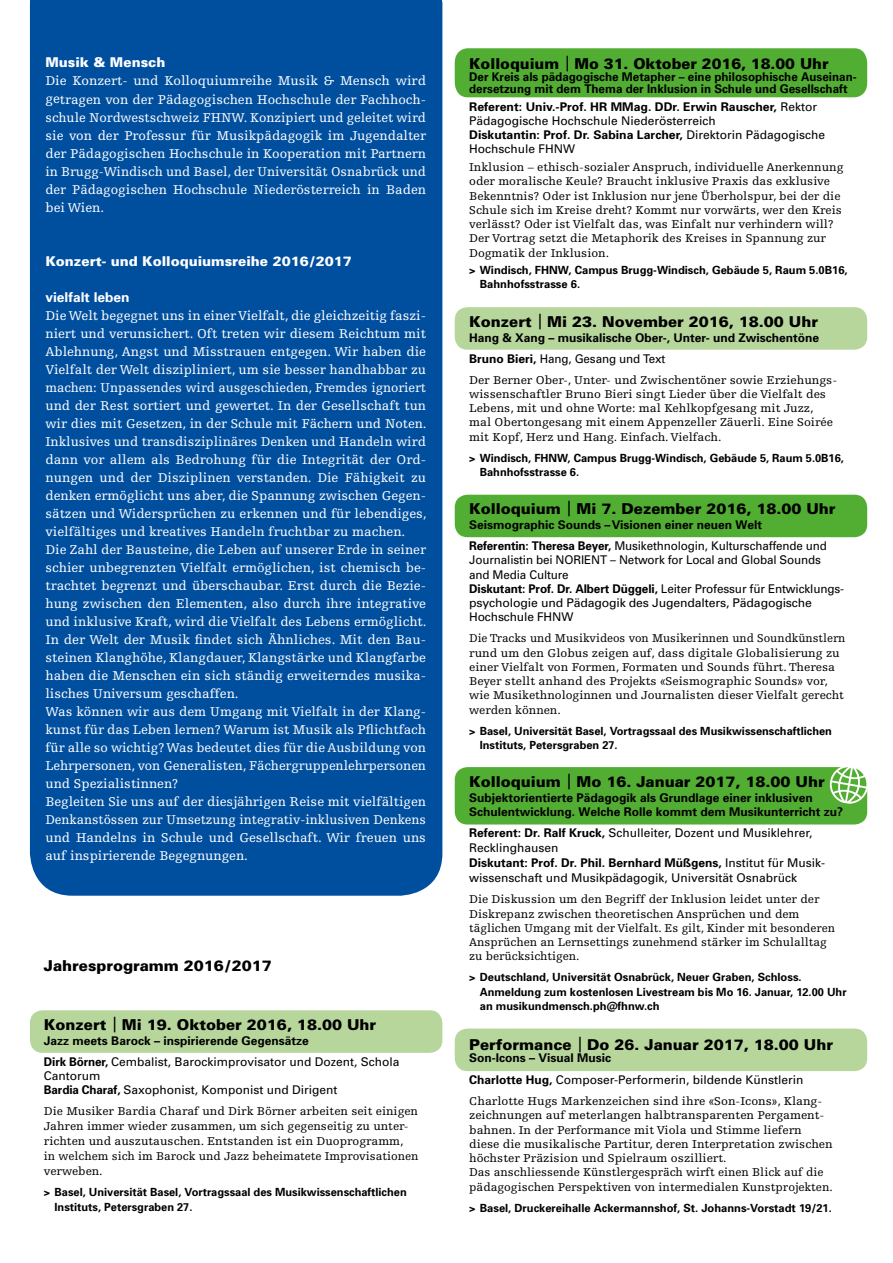
<style>
.page{position:relative;width:893px;height:1263px;background:#fff}
.page>*{position:absolute;margin:0;border:0;box-sizing:border-box;transform-origin:0 0}
.t1{font:900 15px "Univers";color:#000}
.t2{font:13.5px/18px "Egyptienne F";color:#fff;text-align:justify}
.t3{font:900 13.5px "Univers";color:#fff}
.t4{font:700 13.5px "Univers";color:#fff}
.t5{font:12px/14.2px "Egyptienne F";color:#000}
.t6{font:12px/14.2px "Univers";color:#000}
.t7{font:700 12px/21px "Univers";color:#000}
.t8{font:700 12px/11.4px "Univers LT Std";color:#000}
.t9{font:700 11.25px/14.2px "Univers";color:#000}
.s1{font-weight:400}
.s2{font-weight:700}
.s3{font-family:"Univers"}
.s4{font-family:"Univers LT Std"}
</style>
<div class="page">
<div style="left:30px;top:1010px;width:412px;height:43px;background:#b7d69b;border-radius:13px"></div>
<div style="left:455px;top:307px;width:412px;height:43px;background:#b7d69b;border-radius:13px"></div>
<div style="left:455px;top:495px;width:412px;height:42px;background:#52ae32;border-radius:13px"></div>
<div style="left:455px;top:1028px;width:412px;height:43px;background:#b7d69b;border-radius:13px"></div>
<div style="left:455px;top:767px;width:412px;height:57px;background:#52ae32;border-radius:13px"></div>
<svg style="left:828px;top:767px;width:40px;height:38px"></svg>
<div style="left:30px;top:0;width:412px;height:896px;background:#004f9f"></div>
<div style="left:455px;top:48px;width:412px;height:49px;background:#52ae32"></div>
<p class="t3" style="left:45px;top:54px;width:122px">Musik &amp; Mensch</p>
<p class="t2" style="left:45px;top:72px;width:382px">Die Konzert- und Kolloquiumreihe Musik &amp; Mensch wird getragen von der Pädagogischen Hochschule der Fachhoch&shy;schule Nordwestschweiz FHNW. Konzipiert und geleitet wird sie von der Professur für Musikpädagogik im Jugendalter der Pädagogischen Hochschule in Kooperation mit Partnern in Brugg-Windisch und Basel, der Universität Osnabrück und der Pädagogischen Hochschule Niederösterreich in Baden bei Wien.</p>
<p class="t3" style="left:45px;top:252px;width:308px">Konzert- und Kolloquiumsreihe 2016/2017</p>
<p class="t4" style="left:45px;top:288px;width:86px">vielfalt leben</p>
<p class="t2" style="left:45px;top:306px;width:383px;text-align:left">Die Welt begegnet uns in einer Vielfalt, die gleichzeitig faszi&shy;niert und verunsichert. Oft treten wir diesem Reichtum mit Ablehnung, Angst und Misstrauen entgegen. Wir haben die Vielfalt der Welt diszipliniert, um sie besser handhabbar zu machen: Unpassendes wird ausgeschieden, Fremdes ignoriert und der Rest sortiert und gewertet. In der Gesellschaft tun wir dies mit Gesetzen, in der Schule mit Fächern und Noten.<br>Inklusives und transdisziplinäres Denken und Handeln wird dann vor allem als Bedrohung für die Integrität der Ord&shy;nungen und der Disziplinen verstanden. Die Fähigkeit zu denken ermöglicht uns aber, die Spannung zwischen Gegen&shy;sätzen und Widersprüchen zu erkennen und für lebendiges, vielfältiges und kreatives Handeln fruchtbar zu machen.<br>Die Zahl der Bausteine, die Leben auf unserer Erde in seiner schier unbegrenzten Vielfalt ermöglichen, ist chemisch be&shy;trachtet begrenzt und überschaubar. Erst durch die Bezie&shy;hung zwischen den Elementen, also durch ihre integrative und inklusive Kraft, wird die Vielfalt des Lebens ermöglicht.<br>In der Welt der Musik findet sich Ähnliches. Mit den Bau&shy;steinen Klanghöhe, Klangdauer, Klangstärke und Klangfarbe haben die Menschen ein sich ständig erweiterndes musika&shy;lisches Universum geschaffen.<br>Was können wir aus dem Umgang mit Vielfalt in der Klang&shy;kunst für das Leben lernen? Warum ist Musik als Pflichtfach für alle so wichtig? Was bedeutet dies für die Ausbildung von Lehrpersonen, von Generalisten, Fächergruppenlehrpersonen und Spezialistinnen?<br>Begleiten Sie uns auf der diesjährigen Reise mit vielfältigen Denkanstössen zur Umsetzung integrativ-inklusiven Denkens und Handelns in Schule und Gesellschaft. Wir freuen uns auf inspirierende Begegnungen.</p>
<p class="t1" style="left:44px;top:956px;width:229px">Jahresprogramm 2016/2017</p>
<p class="t1" style="left:44px;top:1015px;width:334px">Konzert Mi 19. Oktober 2016, 18.00 Uhr</p>
<p class="t7" style="left:44px;top:1029px;width:357px">Jazz meets Barock – inspirierende Gegensätze<br>Dirk Börner, <span class="s1">Cembalist, Barockimprovisator und Dozent, Schola</span></p>
<p class="t6" style="left:44px;top:1068px;width:295px">Cantorum<br><span class="s2">Bardia Charaf,</span> Saxophonist, Komponist und Dirigent</p>
<p class="t5" style="left:44px;top:1104px;width:376px;line-height:15px">Die Musiker Bardia Charaf und Dirk Börner arbeiten seit einigen Jahren immer wieder zusammen, um sich gegenseitig zu unter&shy;richten und auszutauschen. Entstanden ist ein Duoprogramm,<br>in welchem sich im Barock und Jazz beheimatete Improvisationen verweben.</p>
<p class="t9" style="left:55px;top:1185px;width:354px;text-indent:-11px">&gt; Basel, Universität Basel, Vortragssaal des Musikwissenschaftlichen<br>Instituts, Petersgraben 27.</p>
<p class="t1" style="left:469px;top:54px;width:361px">Kolloquium Mo 31. Oktober 2016, 18.00 Uhr</p>
<p class="t8" style="left:469px;top:72px;width:389px"><span class="s3">Der Kreis als pädagogische Metap</span>her – eine philosophische Auseinan&shy;dersetzung mit dem Thema der Inklusion in Schule und Gesellschaft</p>
<p class="t6" style="left:469px;top:99px;width:357px"><span class="s2">Referent: Univ.-Prof. HR MMag. DDr. Erwin Rauscher,</span> Rektor Pädagogische Hochschule Niederösterreich<br><span class="s2">Diskutantin: Prof. Dr. Sabina Larcher,</span> Direktorin Pädagogische Hochschule FHNW</p>
<p class="t5" style="left:469px;top:160px;width:376px">Inklusion – ethisch-sozialer Anspruch, individuelle Anerkennung oder moralische Keule? Braucht inklusive Praxis das exklusive Bekenntnis? Oder ist Inklusion nur jene Überholspur, bei der die Schule sich im Kreise dreht? Kommt nur vorwärts, wer den Kreis verlässt? Oder ist Vielfalt das, was Einfalt nur verhindern will?<br>Der Vortrag setzt die Metaphorik des Kreises in Spannung zur Dogmatik der Inklusion.</p>
<p class="t9" style="left:480px;top:263px;width:369px;text-indent:-11px">&gt; Windisch, FHNW, Campus Brugg-Windisch, Gebäude 5, Raum 5.0B16,<br>Bahnhofsstrasse 6.</p>
<p class="t1" style="left:469px;top:312px;width:350px">Konzert Mi 23. November 2016, 18.00 Uhr</p>
<p class="t7" style="left:469px;top:326px;width:351px">Hang &amp; Xang – musikalische Ober-, Unter- und Zwischentöne<br>Bruno Bieri, <span class="s1">Hang, Gesang und Text</span></p>
<p class="t5" style="left:469px;top:373px;width:370px">Der Berner Ober-, Unter- und Zwischentöner sowie Erziehungs&shy;wissenschaftler Bruno Bieri singt Lieder über die Vielfalt des Lebens, mit und ohne Worte: mal Kehlkopfgesang mit Juzz, mal Obertongesang mit einem Appenzeller Zäuerli. Eine Soirée mit Kopf, Herz und Hang. Einfach. Vielfach.</p>
<p class="t9" style="left:480px;top:450px;width:366px;text-indent:-11px">&gt; Windisch, FHNW, Campus Brugg-Windisch, Gebäude 5, Raum 5.0B16,<br>Bahnhofsstrasse 6.</p>
<p class="t1" style="left:469px;top:499px;width:368px">Kolloquium Mi 7. Dezember 2016, 18.00 Uhr</p>
<p class="t7" style="left:469px;top:514px;width:359px">Seismographic Sounds –Visionen einer neuen Welt<br>Referentin: Theresa Beyer, <span class="s1">Musikethnologin, Kulturschaffende und</span></p>
<p class="t6" style="left:469px;top:553px;width:376px">Journalistin bei NORIENT – Network for Local and Global Sounds and Media Culture<br><span class="s2">Diskutant: Prof. Dr. Albert Düggeli,</span> Leiter Professur für Entwicklungs&shy;psychologie und Pädagogik des Jugendalters, Pädagogische Hochschule FHNW</p>
<p class="t5" style="left:469px;top:631px;width:378px">Die Tracks und Musikvideos von Musikerinnen und Soundkünstlern rund um den Globus zeigen auf, dass digitale Globalisierung zu einer Vielfalt von Formen, Formaten und Sounds führt. Theresa Beyer stellt anhand des Projekts «Seismographic Sounds» vor, wie Musikethnologinnen und Journalisten dieser Vielfalt gerecht werden können.</p>
<p class="t9" style="left:480px;top:723px;width:354px;text-indent:-11px">&gt; Basel, Universität Basel, Vortragssaal des Musikwissenschaftlichen<br>Instituts, Petersgraben 27.</p>
<p class="t1" style="left:469px;top:772px;width:357px">Kolloquium Mo 16. Januar 2017, 18.00 Uhr</p>
<p class="t7" style="left:469px;top:790px;width:375px;line-height:14.2px">Subjektorientierte Pädagogik als Grundlage einer inklusiven<br>Schulentwicklung. Welche Rolle kommt dem Musikunterricht zu?</p>
<p class="t6" style="left:469px;top:825px;width:357px;line-height:15px"><span class="s2">Referent: Dr. Ralf Kruck,</span> Schulleiter, Dozent und Musiklehrer, Recklinghausen<br><span class="s2">Diskutant: Prof. Dr. Phil. Bernhard Müßgens,</span> Institut für Musik&shy;wissenschaft und Musikpädagogik, Universität Osnabrück</p>
<p class="t5" style="left:469px;top:892px;width:367px">Die Diskussion um den Begriff der Inklusion leidet unter der Diskrepanz zwischen theoretischen Ansprüchen und dem täglichen Umgang mit der Vielfalt. Es gilt, Kinder mit besonderen Ansprüchen an Lernsettings zunehmend stärker im Schulalltag zu berücksichtigen.</p>
<p class="t9" style="left:480px;top:970px;width:368px;text-indent:-11px">&gt; Deutschland, Universität Osnabrück, Neuer Graben, Schloss.<br>Anmeldung zum kostenlosen Livestream bis Mo 16. Januar, 12.00 Uhr an musikundmensch.ph@fhnw.ch</p>
<p class="t1" style="left:469px;top:1035px;width:365px">Performance D<span class="s4">o 26.</span> Januar 2017, 18.00 Uhr</p>
<p class="t6" style="left:469px;top:1046px;width:336px;line-height:22.4px"><span class="s2">Son-Icons – Visual Music<br>Charlotte Hug,</span> Composer-Performerin, bildende Künstlerin</p>
<p class="t5" style="left:469px;top:1094px;width:365px">Charlotte Hugs Markenzeichen sind ihre «Son-Icons», Klang&shy;zeichnungen auf meterlangen halbtransparenten Pergament&shy;bahnen. In der Performance mit Viola und Stimme liefern diese die musikalische Partitur, deren Interpretation zwischen höchster Präzision und Spielraum oszilliert.<br>Das anschliessende Künstlergespräch wirft einen Blick auf die pädagogischen Perspektiven von intermedialen Kunstprojekten.</p>
<p class="t9" style="left:469px;top:1200px;width:364px">&gt; Basel, Druckereihalle Ackermannshof, St. Johanns-Vorstadt 19/21.</p>
</div>
